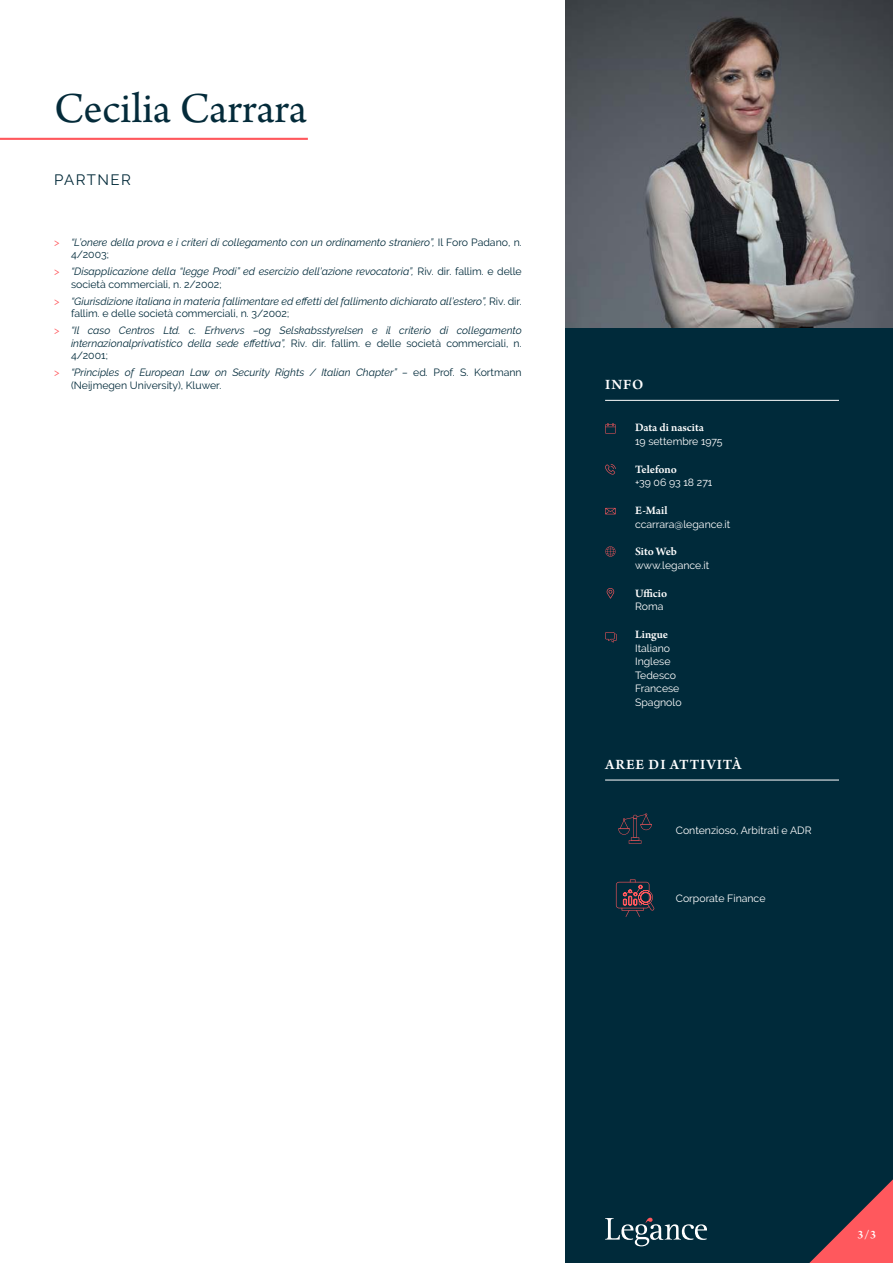
<style>
.page{position:relative;width:893px;height:1263px;background:#fff}
.page>*{position:absolute;margin:0;border:0;box-sizing:border-box;transform-origin:0 0}
.t1{font:45px "Arno Pro";letter-spacing:-.005em;color:#042b3a}
.t2{font:600 15px "Arno Pro";letter-spacing:.06em;color:#fff}
.t3{font:15px "Raleway";letter-spacing:.1em;color:#042b3a}
.t4{font:600 12px "Arno Pro";color:#fff}
.t5{font:italic 10.5px/12.6px "Raleway";color:#002a3a}
.t6{font:10.5px/13.5px "Raleway";color:#fff}
.s1{font-style:normal;color:#ff585d}
.s2{font-style:normal}
</style>
<div class="page">
<div style="left:566px;top:306px;width:327px;height:957px;background:#002a3a"></div>
<img style="left:566px;top:0;width:327px;height:327px">
<svg style="left:605px;top:1218px;width:102px;height:28px"></svg>
<svg style="left:809px;top:1179px;width:84px;height:84px"></svg>
<hr style="left:0;top:138px;width:308px;height:2px;background:#ff585d">
<hr style="left:605px;top:400px;width:234px;height:1px;background:#fff">
<hr style="left:605px;top:780px;width:234px;height:1px;background:#fff">
<svg style="left:607px;top:588px;width:7px;height:11px"></svg>
<svg style="left:605px;top:508px;width:11px;height:6px"></svg>
<svg style="left:605px;top:464px;width:11px;height:11px"></svg>
<svg style="left:605px;top:546px;width:11px;height:11px"></svg>
<svg style="left:605px;top:423px;width:11px;height:10px"></svg>
<svg style="left:605px;top:632px;width:12px;height:10px"></svg>
<svg style="left:616px;top:879px;width:38px;height:38px"></svg>
<svg style="left:629px;top:840px;width:12px;height:4px"></svg>
<svg style="left:618px;top:813px;width:34px;height:30px"></svg>
<h1 class="t1" style="left:54px;top:83px;width:254px">Cecilia Carrara</h1>
<h2 class="t3" style="left:54px;top:171px;width:79px">PARTNER</h2>
<p class="t5" style="left:71px;top:236px;width:452px;text-indent:-17px"><span class="s1">&gt;</span> “L’onere della prova e i criteri di collegamento con un ordinamento straniero”, <span class="s2">Il Foro Padano, n.<br>4/2003;</span></p>
<p class="t5" style="left:71px;top:265px;width:452px;text-indent:-17px"><span class="s1">&gt;</span> “Disapplicazione della “legge Prodi” ed esercizio dell’azione revocatoria”, <span class="s2">Riv. dir. fallim. e delle società commerciali, n. 2/2002;</span></p>
<p class="t5" style="left:71px;top:295px;width:452px;text-indent:-17px"><span class="s1">&gt;</span> “Giurisdizione italiana in materia fallimentare ed effetti del fallimento dichiarato all’estero”, <span class="s2">Riv. dir. fallim. e delle società commerciali, n. 3/2002;</span></p>
<p class="t5" style="left:71px;top:324px;width:452px;text-align:justify;text-indent:-17px"><span class="s1">&gt;</span> “Il caso Centros Ltd. c. Erhvervs –og Selskabsstyrelsen e il criterio di collegamento internazionalprivatistico della sede effettiva”, <span class="s2">Riv. dir. fallim. e delle società commerciali, n.<br>4/2001;</span></p>
<p class="t5" style="left:71px;top:366px;width:452px;text-indent:-17px"><span class="s1">&gt;</span> “Principles of European Law on Security Rights / Italian Chapter” – <span class="s2">ed. Prof. S. Kortmann (Neijmegen University), Kluwer.</span></p>
<h2 class="t2" style="left:605px;top:376px;width:40px">INFO</h2>
<p class="t4" style="left:635px;top:421px;width:70px">Data di nascita</p>
<p class="t6" style="left:635px;top:434px;width:89px">19 settembre 1975</p>
<p class="t4" style="left:635px;top:462px;width:43px">Telefono</p>
<p class="t6" style="left:635px;top:476px;width:79px">+39 06 93 18 271</p>
<p class="t4" style="left:635px;top:503px;width:34px">E-Mail</p>
<p class="t6" style="left:635px;top:517px;width:97px">ccarrara@legance.it</p>
<p class="t4" style="left:635px;top:545px;width:43px">Sito Web</p>
<p class="t6" style="left:635px;top:558px;width:76px">www.legance.it</p>
<p class="t4" style="left:635px;top:586px;width:34px">Ufficio</p>
<p class="t6" style="left:635px;top:600px;width:30px">Roma</p>
<p class="t4" style="left:635px;top:628px;width:35px">Lingue</p>
<p class="t6" style="left:635px;top:641px;width:48px">Italiano<br>Inglese<br>Tedesco<br>Francese<br>Spagnolo</p>
<h2 class="t2" style="left:605px;top:756px;width:138px">AREE DI ATTIVITÀ</h2>
<p class="t6" style="left:676px;top:823px;width:137px">Contenzioso, Arbitrati e ADR</p>
<p class="t6" style="left:676px;top:891px;width:91px">Corporate Finance</p>
<p class="t4" style="left:857px;top:1228px;width:20px">3/3</p>
</div>
